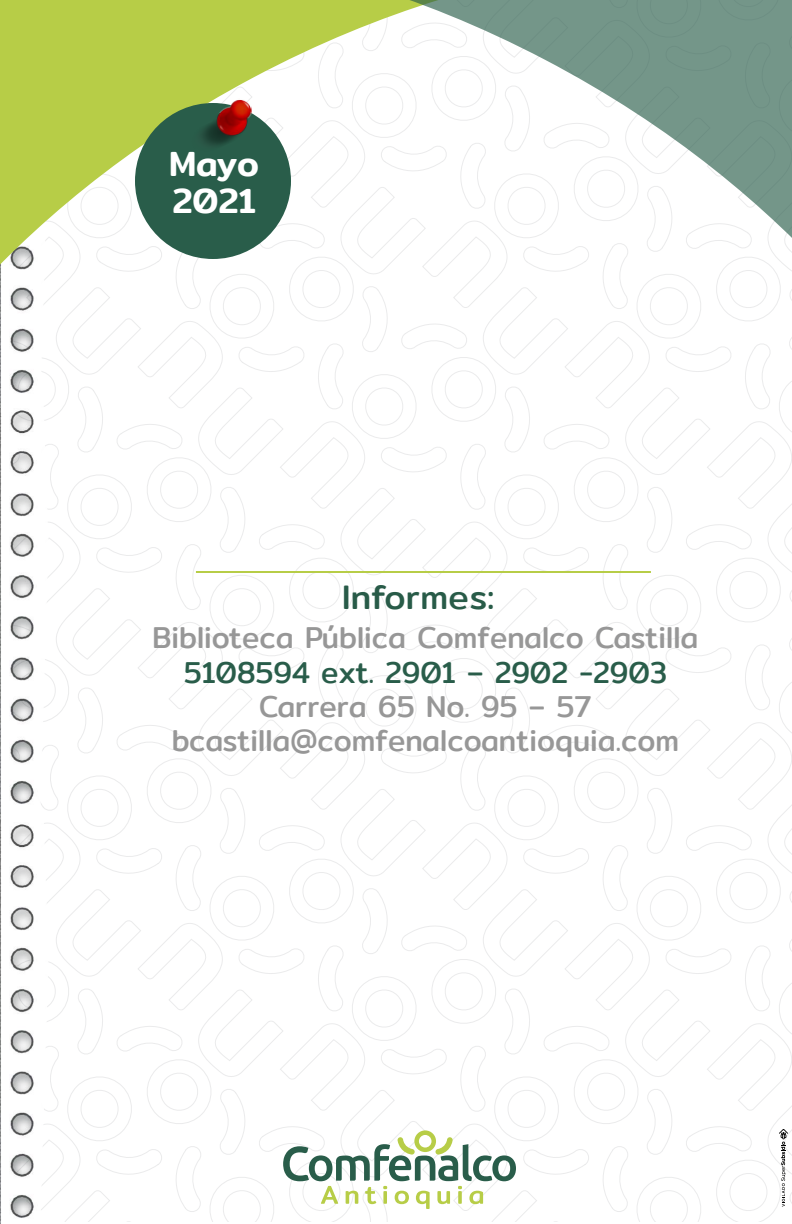
<style>
.page{position:relative;width:792px;height:1224px;background:#fff}
.page>*{position:absolute;margin:0;border:0;box-sizing:border-box;transform-origin:0 0}
.t1{font:500 35.1px/37.5px "Mitr";letter-spacing:-.005em;color:#fff}
.t2{font:34.1px "Mitr";letter-spacing:.01em;color:#285b48}
.t3{font:30.3px/34.1px "Mitr";color:#979797;text-align:center;scale:.96 1}
.t4{font:30.3px "Mitr";color:#295d4a;scale:.96 1}
</style>
<div class="page">
<img style="left:0;top:821px;width:55px;height:403px">
<img style="left:0;top:531px;width:55px;height:290px">
<svg style="left:779px;top:1129px;width:9px;height:78px"></svg>
<svg style="left:0;top:0;width:792px;height:500px"></svg>
<hr style="left:196px;top:571px;width:455px;height:2px;background:#b7cd47">
<img style="left:186px;top:98px;width:68px;height:64px">
<svg style="left:283px;top:1130px;width:233px;height:79px"></svg>
<p class="t1" style="left:169px;top:145px;width:91px">Mayo<br>2021</p>
<p class="t2" style="left:342px;top:572px;width:154px">Informes:</p>
<p class="t3" style="left:153px;top:621px;width:570px">Biblioteca Pública Comfenalco Castilla</p>
<p class="t4" style="left:184px;top:650px;width:505px">5108594 ext. 2901 – 2902 -2903</p>
<p class="t3" style="left:172px;top:689px;width:530px">Carrera 65 No. 95 – 57 bcastilla@comfenalcoantioquia.com</p>
</div>
